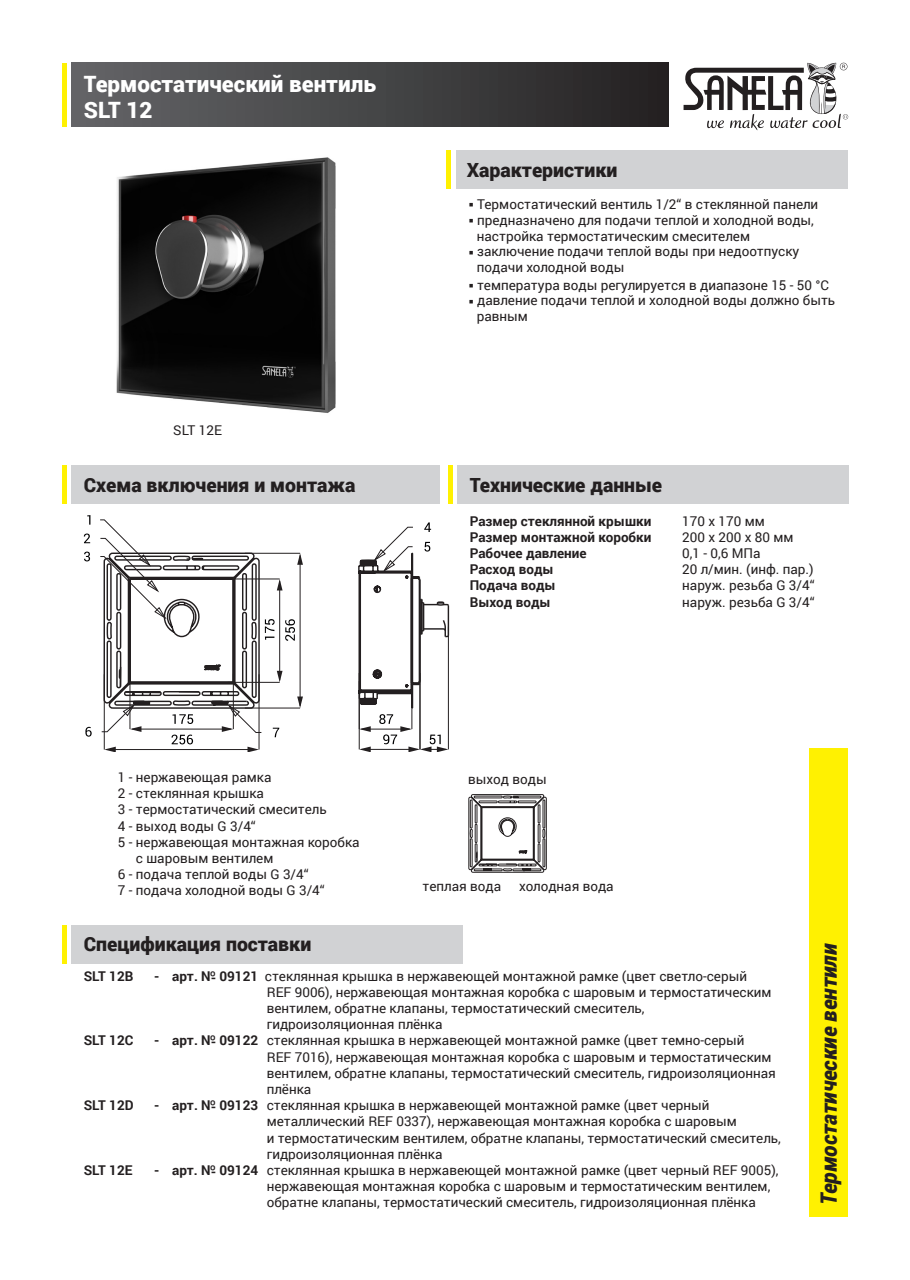
<style>
.page{position:relative;width:910px;height:1280px;background:#fff}
.page>*{position:absolute;margin:0;border:0;box-sizing:border-box;transform-origin:0 0}
.t1{font:900 22.5px/26.2px "Roboto";color:#fff}
.t2{font:italic 900 22.5px "Roboto";letter-spacing:-.005em;color:#231f20;scale:.95 1}
.t3{font:900 19.5px "Roboto";color:#231f20}
.t4{font:13.5px/16.2px "Roboto";color:#231f20}
.t5{font:700 13.5px "Roboto";color:#231f20}
.s1{font-weight:700}
</style>
<div class="page">
<div style="left:71px;top:63px;width:598px;height:63px;background:linear-gradient(to right,#656669,#242223)"></div>
<svg style="left:684px;top:63px;width:164px;height:67px"></svg>
<hr style="left:63px;top:63px;width:4px;height:63px;background:#fff101">
<div style="left:809px;top:748px;width:38px;height:469px;background:#fff101"></div>
<img style="left:116px;top:157px;width:220px;height:256px">
<div style="left:456px;top:150px;width:391px;height:38px;background:#d1d2d4"></div>
<div style="left:446px;top:150px;width:5px;height:38px;background:#fff101"></div>
<div style="left:71px;top:925px;width:391px;height:38px;background:#d1d2d4"></div>
<hr style="left:63px;top:925px;width:4px;height:38px;background:#fff101">
<svg style="left:85px;top:727px;width:7px;height:10px"></svg>
<svg style="left:84px;top:552px;width:6px;height:9px"></svg>
<svg style="left:87px;top:515px;width:3px;height:10px"></svg>
<svg style="left:84px;top:533px;width:6px;height:10px"></svg>
<svg style="left:100px;top:519px;width:350px;height:233px"></svg>
<div style="left:71px;top:466px;width:369px;height:38px;background:#d1d2d4"></div>
<hr style="left:63px;top:466px;width:4px;height:38px;background:#fff101">
<div style="left:457px;top:466px;width:391px;height:38px;background:#d1d2d4"></div>
<div style="left:448px;top:466px;width:5px;height:38px;background:#fff101"></div>
<svg style="left:468px;top:794px;width:79px;height:79px"></svg>
<h1 class="t1" style="left:84px;top:70px;width:294px">Термостатический вентиль<br>SLT 12</h1>
<p class="t4" style="left:173px;top:422px;width:50px">SLT 12E</p>
<h2 class="t3" style="left:84px;top:472px;width:273px">Схема включения и монтажа</h2>
<h2 class="t3" style="left:467px;top:156px;width:152px">Характеристики</h2>
<p class="t4" style="left:469px;top:195px;width:351px">○ Термостатический вентиль 1/2“ в стеклянной панели</p>
<p class="t4" style="left:477px;top:211px;width:338px;text-indent:-8px">○ предназначенo для подачи теплой и холодной воды, настройка термoстатическим смесителем</p>
<p class="t4" style="left:477px;top:243px;width:324px;text-indent:-8px">○ заключение подачи теплой воды при недоотпуску подачи холодной воды</p>
<p class="t4" style="left:469px;top:276px;width:362px">○ температура воды регулируется в диапазоне 15 - 50 °C</p>
<p class="t4" style="left:477px;top:291px;width:360px;text-indent:-8px">○ давление подачи теплой и холодной воды должно быть равным</p>
<h2 class="t3" style="left:470px;top:472px;width:194px">Технические данные</h2>
<p class="t5" style="left:470px;top:511px;width:183px">Размер стеклянной крышки</p>
<p class="t4" style="left:682px;top:512px;width:84px">170 x 170 мм</p>
<p class="t5" style="left:470px;top:527px;width:183px">Размер монтажной коробки</p>
<p class="t4" style="left:682px;top:528px;width:113px">200 x 200 x 80 мм</p>
<p class="t5" style="left:470px;top:544px;width:118px">Рабочее давление</p>
<p class="t4" style="left:682px;top:545px;width:80px">0,1 - 0,6 MПa</p>
<p class="t5" style="left:470px;top:560px;width:86px">Расход воды</p>
<p class="t4" style="left:682px;top:561px;width:133px">20 л/мин. (инф. пар.)</p>
<p class="t5" style="left:470px;top:576px;width:88px">Подача воды</p>
<p class="t4" style="left:682px;top:577px;width:134px">наруж. резьба G 3/4“</p>
<p class="t5" style="left:470px;top:592px;width:83px">Выхoд вoды</p>
<p class="t4" style="left:682px;top:593px;width:134px">наруж. резьба G 3/4“</p>
<p class="t4" style="left:118px;top:769px;width:155px">1 - нержавеющая рамка</p>
<p class="t4" style="left:118px;top:785px;width:148px">2 - стеклянная крышка</p>
<p class="t4" style="left:118px;top:801px;width:210px">3 - термoстатический смеситель</p>
<p class="t4" style="left:118px;top:817px;width:139px">4 - выход воды G 3/4“</p>
<p class="t4" style="left:118px;top:833px;width:243px">5 - нержавеющая монтажная коробка</p>
<p class="t4" style="left:136px;top:850px;width:139px">c шарoвым вентилем</p>
<p class="t4" style="left:118px;top:866px;width:192px">6 - подача теплой воды G 3/4“</p>
<p class="t4" style="left:118px;top:882px;width:208px">7 - подача холодной воды G 3/4“</p>
<p class="t4" style="left:468px;top:771px;width:80px">выход воды</p>
<p class="t4" style="left:423px;top:878px;width:80px">теплая вода</p>
<p class="t4" style="left:519px;top:878px;width:96px">холодная вода</p>
<h2 class="t3" style="left:84px;top:930px;width:229px">Спецификация поставки</h2>
<p class="t5" style="left:84px;top:966px;width:51px">SLT 12B</p>
<p class="t4" style="left:267px;top:967px;width:506px;text-indent:-112px"><span class="s1">- арт. № 09121</span> стеклянная крышка в нержавеющей монтажнoй рамке (цвет светло-серый REF 9006), нержавеющая монтажная коробка c шарoвым и термoстатическим вентилем, обратнe клапаны, термoстатический смеситель, гидроизоляционная плёнка</p>
<p class="t5" style="left:84px;top:1031px;width:51px">SLT 12C</p>
<p class="t4" style="left:267px;top:1032px;width:511px;text-indent:-112px"><span class="s1">- арт. № 09122</span> стеклянная крышка в нержавеющей монтажнoй рамке (цвет темно-серый<br>REF 7016), нержавеющая монтажная коробка c шарoвым и термoстатическим вентилем, обратнe клапаны, термoстатический смеситель, гидроизоляционная плёнка</p>
<p class="t5" style="left:84px;top:1096px;width:51px">SLT 12D</p>
<p class="t4" style="left:267px;top:1097px;width:516px;text-indent:-112px"><span class="s1">- арт. № 09123</span> стеклянная крышка в нержавеющей монтажнoй рамке (цвет черный металлический REF 0337), нержавеющая монтажная коробка c шарoвым<br>и термoстатическим вентилем, обратнe клапаны, термoстатический смеситель, гидроизоляционная плёнка</p>
<p class="t5" style="left:84px;top:1161px;width:50px">SLT 12E</p>
<p class="t4" style="left:267px;top:1161px;width:513px;text-indent:-112px"><span class="s1">- арт. № 09124</span> стеклянная крышка в нержавеющей монтажнoй рамке (цвет черный REF 9005), нержавеющая монтажная коробка c шарoвым и термoстатическим вентилем, обратнe клапаны, термoстатический смеситель, гидроизоляционная плёнка</p>
<h1 class="t2" style="left:813px;top:1204px;width:276px;rotate:-90deg">Термoстатические вентили</h1>
</div>
